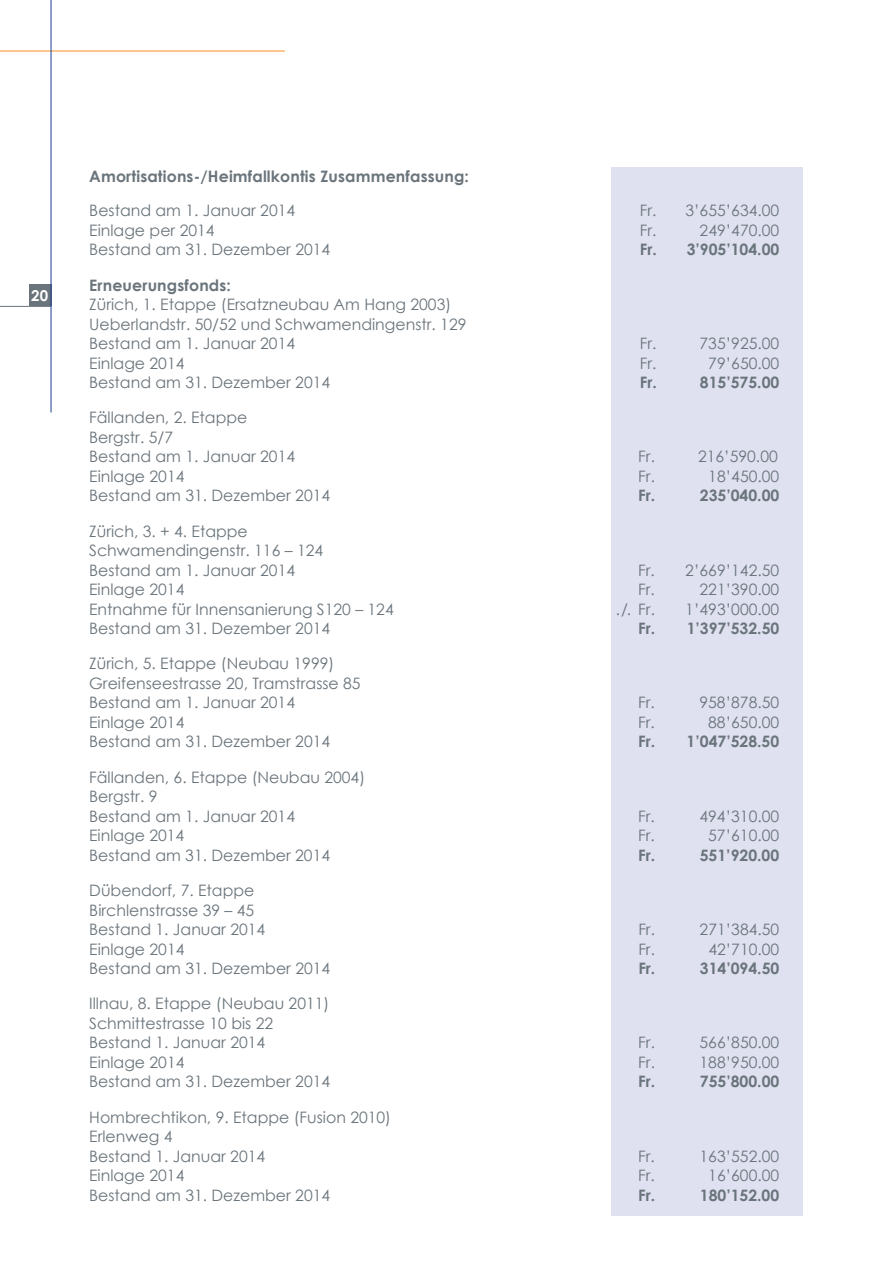
<style>
.page{position:relative;width:893px;height:1263px;background:#fff}
.page>*{position:absolute;margin:0;border:0;box-sizing:border-box;transform-origin:0 0}
.t1{font:15.75px/19.5px "Century Gothic";color:#6a747b}
.t2{font:700 15.75px "Century Gothic";letter-spacing:.005em;color:#6a747b}
.t3{font:700 15px "Century Gothic";color:#fff}
</style>
<div class="page">
<hr style="left:0;top:306px;width:51px;height:1px;background:#6a747b">
<div style="left:29px;top:284px;width:22px;height:22px;background:#6a747b"></div>
<hr style="left:0;top:51px;width:285px;height:1px;background:#f68e1e">
<hr style="left:51px;top:0;width:1px;height:412px;background:#1b3f94">
<div style="left:611px;top:167px;width:192px;height:1049px;background:#dfe1f0"></div>
<p class="t3" style="left:31px;top:284px;width:18px">20</p>
<p class="t2" style="left:89px;top:164px;width:381px">Amortisations-/Heimfallkontis Zusammenfassung:</p>
<p class="t1" style="left:89px;top:201px;width:207px">Bestand am 1. Januar 2014</p>
<p class="t1" style="left:640px;top:201px;width:141px">Fr. 3’655’634.00</p>
<p class="t1" style="left:89px;top:220px;width:127px">Einlage per 2014</p>
<p class="t1" style="left:640px;top:220px;width:18px">Fr.</p>
<p class="t1" style="left:700px;top:220px;width:81px">249’470.00</p>
<p class="t1" style="left:89px;top:240px;width:242px">Bestand am 31. Dezember 2014</p>
<p class="t2" style="left:640px;top:238px;width:141px">Fr. 3’905’104.00</p>
<p class="t2" style="left:89px;top:273px;width:143px">Erneuerungsfonds:</p>
<p class="t1" style="left:89px;top:294px;width:379px">Zürich, 1. Etappe (Ersatzneubau Am Hang 2003)<br>Ueberlandstr. 50/52 und Schwamendingenstr. 129<br>Bestand am 1. Januar 2014</p>
<p class="t1" style="left:640px;top:333px;width:18px">Fr.</p>
<p class="t1" style="left:700px;top:333px;width:81px">735’925.00</p>
<p class="t1" style="left:89px;top:353px;width:97px">Einlage 2014</p>
<p class="t1" style="left:640px;top:353px;width:18px">Fr.</p>
<p class="t1" style="left:708px;top:353px;width:72px">79’650.00</p>
<p class="t1" style="left:89px;top:372px;width:242px">Bestand am 31. Dezember 2014</p>
<p class="t2" style="left:640px;top:370px;width:19px">Fr.</p>
<p class="t2" style="left:700px;top:370px;width:81px">815’575.00</p>
<p class="t1" style="left:89px;top:408px;width:207px">Fällanden, 2. Etappe<br>Bergstr. 5/7<br>Bestand am 1. Januar 2014</p>
<p class="t1" style="left:638px;top:447px;width:18px">Fr.</p>
<p class="t1" style="left:698px;top:447px;width:81px">216’590.00</p>
<p class="t1" style="left:89px;top:466px;width:97px">Einlage 2014</p>
<p class="t1" style="left:638px;top:466px;width:18px">Fr.</p>
<p class="t1" style="left:708px;top:466px;width:72px">18’450.00</p>
<p class="t1" style="left:89px;top:486px;width:242px">Bestand am 31. Dezember 2014</p>
<p class="t2" style="left:638px;top:484px;width:19px">Fr.</p>
<p class="t2" style="left:700px;top:484px;width:81px">235’040.00</p>
<p class="t1" style="left:89px;top:521px;width:235px">Zürich, 3. + 4. Etappe<br>Schwamendingenstr. 116 – 124<br>Bestand am 1. Januar 2014</p>
<p class="t1" style="left:638px;top:560px;width:142px">Fr. 2’669’142.50</p>
<p class="t1" style="left:89px;top:579px;width:97px">Einlage 2014</p>
<p class="t1" style="left:638px;top:579px;width:18px">Fr.</p>
<p class="t1" style="left:699px;top:579px;width:81px">221’390.00</p>
<p class="t1" style="left:89px;top:599px;width:306px">Entnahme für Innensanierung S120 – 124</p>
<p class="t1" style="left:616px;top:599px;width:41px">./. Fr.</p>
<p class="t1" style="left:685px;top:599px;width:95px">1’493’000.00</p>
<p class="t1" style="left:89px;top:618px;width:242px">Bestand am 31. Dezember 2014</p>
<p class="t2" style="left:638px;top:616px;width:143px">Fr. 1’397’532.50</p>
<p class="t1" style="left:89px;top:654px;width:273px">Zürich, 5. Etappe (Neubau 1999)<br>Greifenseestrasse 20, Tramstrasse 85<br>Bestand am 1. Januar 2014</p>
<p class="t1" style="left:638px;top:693px;width:18px">Fr.</p>
<p class="t1" style="left:699px;top:693px;width:81px">958’878.50</p>
<p class="t1" style="left:89px;top:712px;width:97px">Einlage 2014</p>
<p class="t1" style="left:638px;top:712px;width:18px">Fr.</p>
<p class="t1" style="left:708px;top:712px;width:72px">88’650.00</p>
<p class="t1" style="left:89px;top:732px;width:242px">Bestand am 31. Dezember 2014</p>
<p class="t2" style="left:638px;top:730px;width:143px">Fr. 1’047’528.50</p>
<p class="t1" style="left:89px;top:767px;width:277px">Fällanden, 6. Etappe (Neubau 2004)<br>Bergstr. 9<br>Bestand am 1. Januar 2014</p>
<p class="t1" style="left:638px;top:806px;width:18px">Fr.</p>
<p class="t1" style="left:699px;top:806px;width:81px">494’310.00</p>
<p class="t1" style="left:89px;top:825px;width:97px">Einlage 2014</p>
<p class="t1" style="left:638px;top:825px;width:18px">Fr.</p>
<p class="t1" style="left:708px;top:825px;width:72px">57’610.00</p>
<p class="t1" style="left:89px;top:845px;width:242px">Bestand am 31. Dezember 2014</p>
<p class="t2" style="left:638px;top:843px;width:19px">Fr.</p>
<p class="t2" style="left:700px;top:843px;width:81px">551’920.00</p>
<p class="t1" style="left:89px;top:880px;width:177px">Dübendorf, 7. Etappe<br>Birchlenstrasse 39 – 45<br>Bestand 1. Januar 2014</p>
<p class="t1" style="left:638px;top:919px;width:18px">Fr.</p>
<p class="t1" style="left:700px;top:919px;width:81px">271’384.50</p>
<p class="t1" style="left:89px;top:939px;width:97px">Einlage 2014</p>
<p class="t1" style="left:638px;top:939px;width:18px">Fr.</p>
<p class="t1" style="left:708px;top:939px;width:72px">42’710.00</p>
<p class="t1" style="left:89px;top:958px;width:242px">Bestand am 31. Dezember 2014</p>
<p class="t2" style="left:638px;top:956px;width:19px">Fr.</p>
<p class="t2" style="left:700px;top:956px;width:81px">314’094.50</p>
<p class="t1" style="left:89px;top:993px;width:242px">Illnau, 8. Etappe (Neubau 2011)<br>Schmittestrasse 10 bis 22<br>Bestand 1. Januar 2014</p>
<p class="t1" style="left:638px;top:1032px;width:18px">Fr.</p>
<p class="t1" style="left:700px;top:1032px;width:81px">566’850.00</p>
<p class="t1" style="left:89px;top:1052px;width:97px">Einlage 2014</p>
<p class="t1" style="left:638px;top:1052px;width:18px">Fr.</p>
<p class="t1" style="left:700px;top:1052px;width:81px">188’950.00</p>
<p class="t1" style="left:89px;top:1071px;width:242px">Bestand am 31. Dezember 2014</p>
<p class="t2" style="left:638px;top:1069px;width:19px">Fr.</p>
<p class="t2" style="left:700px;top:1069px;width:81px">755’800.00</p>
<p class="t1" style="left:89px;top:1107px;width:303px">Hombrechtikon, 9. Etappe (Fusion 2010)<br>Erlenweg 4<br>Bestand 1. Januar 2014</p>
<p class="t1" style="left:638px;top:1146px;width:18px">Fr.</p>
<p class="t1" style="left:699px;top:1146px;width:81px">163’552.00</p>
<p class="t1" style="left:89px;top:1165px;width:97px">Einlage 2014</p>
<p class="t1" style="left:638px;top:1165px;width:18px">Fr.</p>
<p class="t1" style="left:708px;top:1165px;width:72px">16’600.00</p>
<p class="t1" style="left:89px;top:1185px;width:242px">Bestand am 31. Dezember 2014</p>
<p class="t2" style="left:638px;top:1183px;width:19px">Fr.</p>
<p class="t2" style="left:700px;top:1183px;width:81px">180’152.00</p>
</div>
